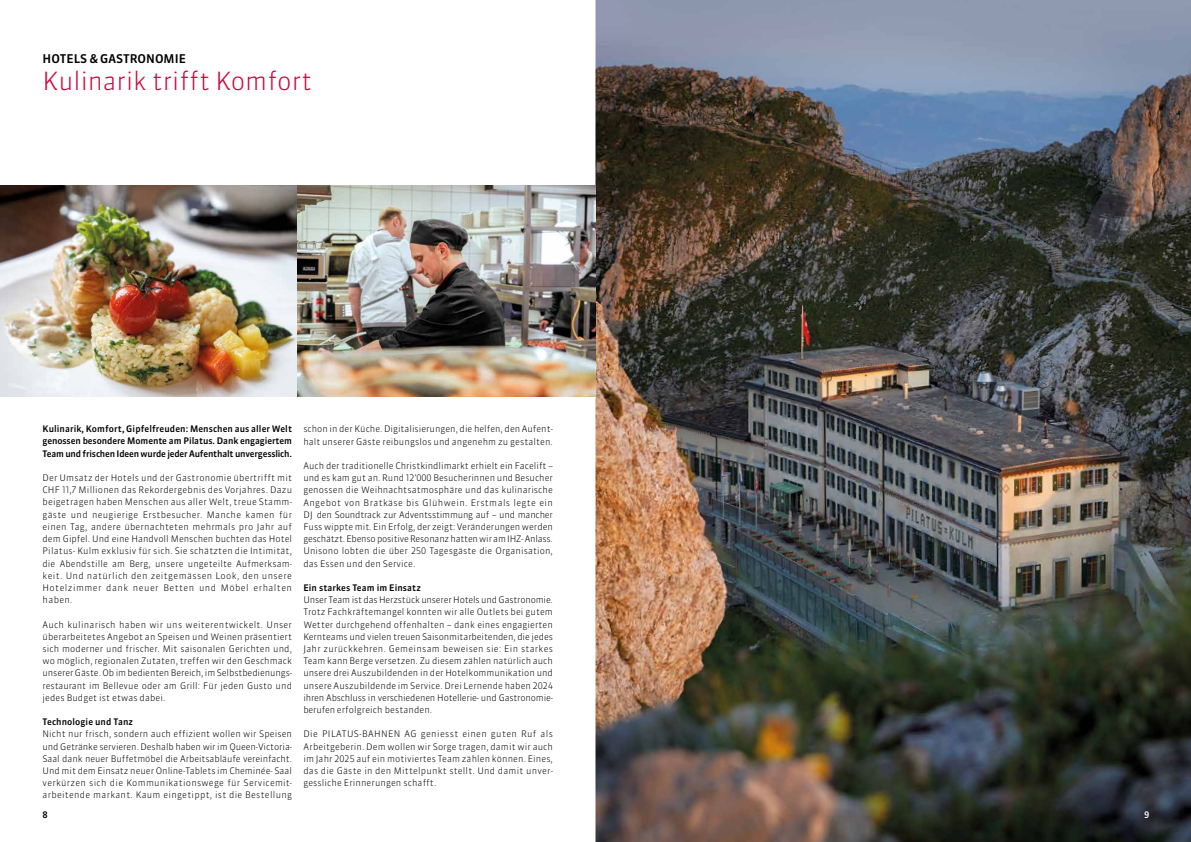
<style>
.page{position:relative;width:1191px;height:842px;background:#fff}
.page>*{position:absolute;margin:0;border:0;box-sizing:border-box;transform-origin:0 0}
.t1{font:300 25px "Sanuk LF";color:#d0043a}
.t2{font:500 12px "Sanuk LF";color:#000}
.t3{font:300 9px/12.2px "Sanuk LF";letter-spacing:.01em;color:#000;text-align:justify}
.t4{font:500 9px/12.2px "Sanuk LF";letter-spacing:-.02em;color:#000;text-align:justify}
.t5{font:500 9px "Sanuk LF";letter-spacing:.01em;color:#000}
.t6{font:500 9px "Sanuk LF";color:#fff}
</style>
<div class="page">
<img style="left:595px;top:0;width:596px;height:842px">
<img style="left:0;top:186px;width:595px;height:210px">
<h2 class="t2" style="left:43px;top:51px;width:145px">HOTELS &amp; GASTRONOMIE</h2>
<h1 class="t1" style="left:43px;top:66px;width:271px">Kulinarik trifft Komfort</h1>
<p class="t4" style="left:43px;top:423px;width:251px">Kulinarik, Komfort, Gipfelfreuden: Menschen aus aller Welt genossen besondere Momente am Pilatus. Dank engagiertem Team und frischen Ideen wurde jeder Aufenthalt unvergesslich.</p>
<p class="t3" style="left:43px;top:472px;width:251px">Der Umsatz der Hotels und der Gastronomie übertrifft mit CHF 11,7 Millionen das Rekordergebnis des Vorjahres. Dazu beigetragen haben Menschen aus aller Welt, treue Stamm&shy;gäste und neugierige Erstbesucher. Manche kamen für einen Tag, andere übernachteten mehrmals pro Jahr auf dem Gipfel. Und eine Handvoll Menschen buchten das Hotel Pilatus- Kulm exklusiv für sich. Sie schätzten die Intimität, die Abendstille am Berg, unsere ungeteilte Aufmerksam&shy;keit. Und natürlich den zeitgemässen Look, den unsere Hotelzimmer dank neuer Betten und Möbel erhalten haben.</p>
<p class="t3" style="left:43px;top:618px;width:251px">Auch kulinarisch haben wir uns weiterentwickelt. Unser überarbeitetes Angebot an Speisen und Weinen präsentiert sich moderner und frischer. Mit saisonalen Gerichten und, wo möglich, regionalen Zutaten, treffen wir den Geschmack unserer Gäste. Ob im bedienten Bereich, im Selbstbedienungs&shy;restaurant im Bellevue oder am Grill: Für jeden Gusto und jedes Budget ist etwas dabei.</p>
<p class="t5" style="left:43px;top:716px;width:92px">Technologie und Tanz</p>
<p class="t3" style="left:43px;top:728px;width:251px">Nicht nur frisch, sondern auch effizient wollen wir Speisen und Getränke servieren. Deshalb haben wir im Queen-Victoria-Saal dank neuer Buffetmöbel die Arbeitsabläufe vereinfacht.<br>Und mit dem Einsatz neuer Online-Tablets im Cheminée- Saal verkürzen sich die Kommunikationswege für Servicemit&shy;arbeitende markant. Kaum eingetippt, ist die Bestellung</p>
<p class="t3" style="left:303px;top:423px;width:251px">schon in der Küche. Digitalisierungen, die helfen, den Aufent&shy;halt unserer Gäste reibungslos und angenehm zu gestalten.</p>
<p class="t3" style="left:303px;top:460px;width:251px">Auch der traditionelle Christkindlimarkt erhielt ein Facelift – und es kam gut an. Rund 12’000 Besucherinnen und Besucher genossen die Weihnachtsatmosphäre und das kulinarische Angebot von Bratkäse bis Glühwein. Erstmals legte ein DJ den Soundtrack zur Adventsstimmung auf – und mancher Fuss wippte mit. Ein Erfolg, der zeigt: Veränderungen werden geschätzt. Ebenso positive Resonanz hatten wir am IHZ- Anlass.<br>Unisono lobten die über 250 Tagesgäste die Organisation, das Essen und den Service.</p>
<p class="t5" style="left:303px;top:582px;width:119px">Ein starkes Team im Einsatz</p>
<p class="t3" style="left:303px;top:594px;width:251px">Unser Team ist das Herzstück unserer Hotels und Gastronomie.<br>Trotz Fachkräftemangel konnten wir alle Outlets bei gutem Wetter durchgehend offenhalten – dank eines engagierten Kernteams und vielen treuen Saisonmitarbeitenden, die jedes Jahr zurückkehren. Gemeinsam beweisen sie: Ein starkes Team kann Berge versetzen. Zu diesem zählen natürlich auch unsere drei Auszubildenden in der Hotelkommunikation und unsere Auszubildende im Service. Drei Lernende haben 2024 ihren Abschluss in verschiedenen Hotellerie- und Gastronomie&shy;berufen erfolgreich bestanden.</p>
<p class="t3" style="left:303px;top:728px;width:251px">Die PILATUS-BAHNEN AG geniesst einen guten Ruf als Arbeitgeberin. Dem wollen wir Sorge tragen, damit wir auch im Jahr 2025 auf ein motiviertes Team zählen können. Eines, das die Gäste in den Mittelpunkt stellt. Und damit unver&shy;gessliche Erinnerungen schafft.</p>
<p class="t4" style="left:43px;top:808px;width:7px">8</p>
<p class="t6" style="left:1144px;top:809px;width:7px">9</p>
</div>
